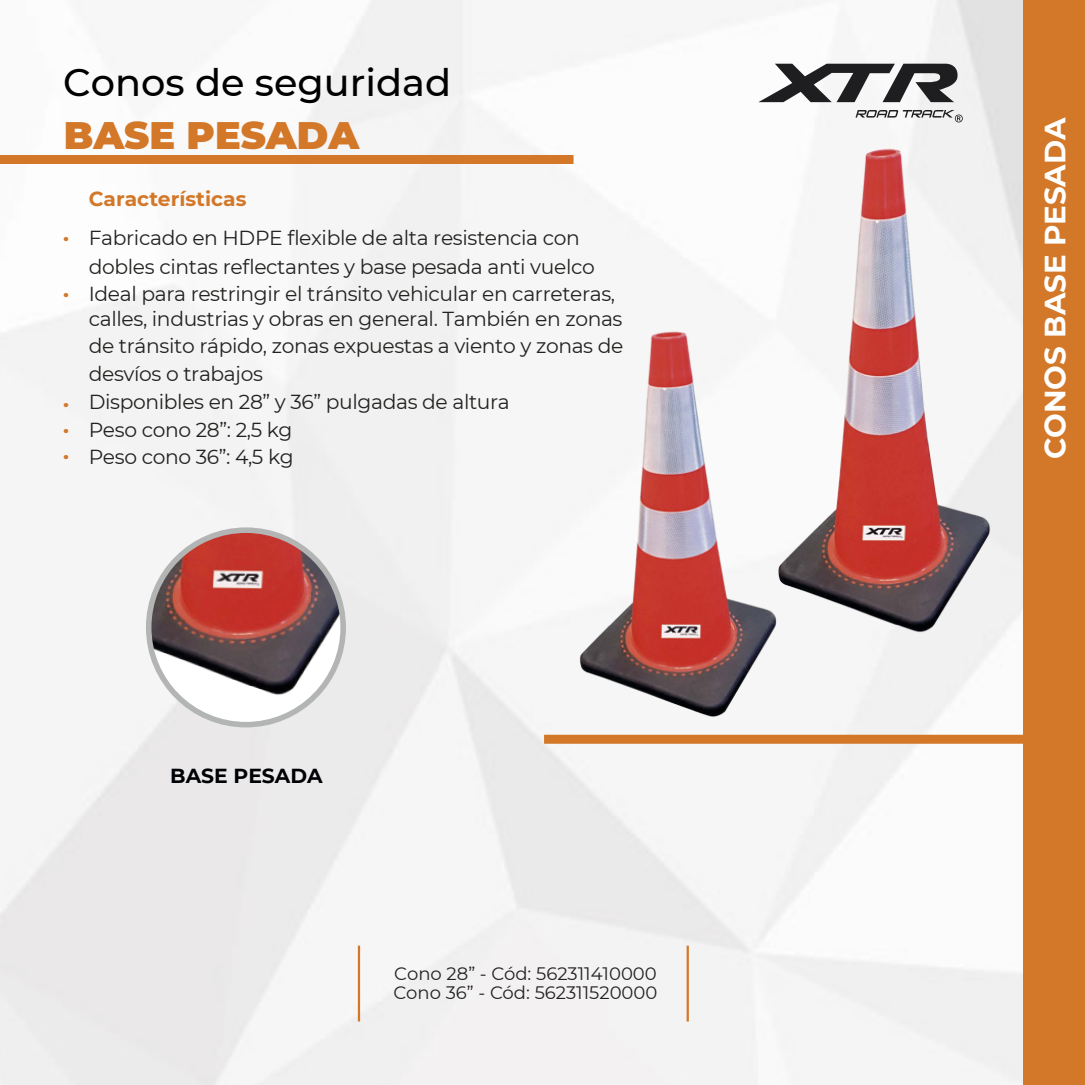
<style>
.page{position:relative;width:1085px;height:1085px;background:#fff}
.page>*{position:absolute;margin:0;border:0;box-sizing:border-box;transform-origin:0 0}
.t1{font:500 38.25px "Montserrat";color:#000}
.t2{font:900 38.25px "Montserrat";color:#d37728}
.t3{font:700 29.25px "Montserrat";color:#fff}
.t4{font:700 22.5px/26.3px "Montserrat";color:#d37728;text-align:justify}
.t5{font:20.25px/26.8px "Montserrat";letter-spacing:-.02em;color:#222220}
.t6{font:700 20.25px "Montserrat";color:#d37728}
.t7{font:700 20.25px "Montserrat";color:#000105}
.t8{font:18px "Montserrat";color:#222220}
</style>
<div class="page">
<img style="left:0;top:0;width:1023px;height:1084px">
<div style="left:1023px;top:0;width:61px;height:1084px;background:#d37728"></div>
<div style="left:0;top:155px;width:573px;height:9px;background:#d37728"></div>
<div style="left:544px;top:734px;width:540px;height:9px;background:#d37728"></div>
<svg style="left:758px;top:64px;width:200px;height:38px"></svg>
<svg style="left:855px;top:110px;width:107px;height:8px"></svg>
<hr style="left:358px;top:945px;width:2px;height:76px;background:#d37728">
<hr style="left:686px;top:945px;width:2px;height:76px;background:#d37728">
<img style="left:560px;top:118px;width:447px;height:617px">
<img style="left:149px;top:530px;width:194px;height:194px;border-radius:97px">
<div style="left:146px;top:527px;width:200px;height:200px;border:6px solid #b3b4b4;border-radius:50%"></div>
<h1 class="t1" style="left:63px;top:55px;width:389px">Conos de seguridad</h1>
<h1 class="t2" style="left:64px;top:107px;width:297px">BASE PESADA</h1>
<p class="t4" style="left:63px;top:218px;width:7px">.</p>
<p class="t4" style="left:63px;top:274px;width:7px">.</p>
<p class="t4" style="left:63px;top:384px;width:7px">. . .</p>
<p class="t6" style="left:89px;top:184px;width:159px">Características</p>
<p class="t5" style="left:89px;top:224px;width:536px">Fabricado en HDPE flexible de alta resistencia con dobles cintas reflectantes y base pesada anti vuelco Ideal para restringir el tránsito vehicular en carreteras, calles, industrias y obras en general. También en zonas de tránsito rápido, zonas expuestas a viento y zonas de</p>
<p class="t5" style="left:89px;top:358px;width:422px;line-height:28.3px">desvíos o trabajos<br>Disponibles en 28” y 36” pulgadas de altura<br>Peso cono 28”: 2,5 kg</p>
<p class="t5" style="left:89px;top:442px;width:206px">Peso cono 36”: 4,5 kg</p>
<p class="t7" style="left:170px;top:761px;width:154px">BASE PESADA</p>
<p class="t8" style="left:394px;top:961px;width:264px">Cono 28” - Cód: 562311410000</p>
<p class="t8" style="left:393px;top:979px;width:265px">Cono 36” - Cód: 562311520000</p>
<h2 class="t3" style="left:1033px;top:459px;width:343px;rotate:-90deg">CONOS BASE PESADA</h2>
</div>
